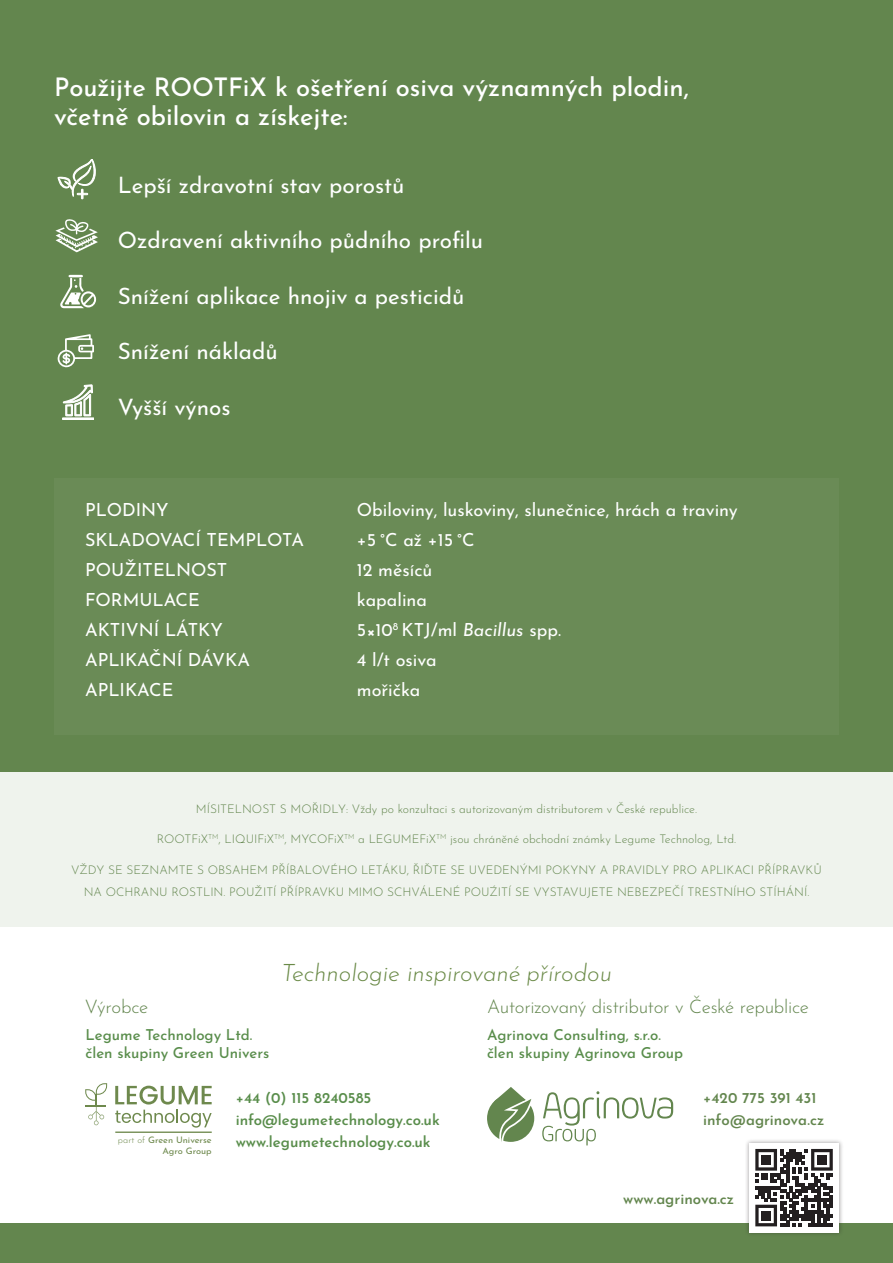
<style>
.page{position:relative;width:893px;height:1263px;background:#fff}
.page>*{position:absolute;margin:0;border:0;box-sizing:border-box;transform-origin:0 0}
.t1{font:500 25.5px/28.5px "Josefin Sans";color:#fff}
.t2{font:italic 300 24px "Josefin Sans";color:#6a8a47}
.t3{font:22.5px "Josefin Sans";color:#fff}
.t4{font:300 18.75px "Josefin Sans";letter-spacing:-.02em;color:#63864e}
.t5{font:18px/30px "Josefin Sans";color:#fff}
.t6{font:500 15px/18px "Josefin Sans";color:#598d4b}
.t7{font:600 15px/21.9px "Josefin Sans";color:#598d4b}
.t8{font:600 15px/21.9px "Josefin Sans";color:#63864e}
.t9{font:300 12px/21.9px "Josefin Sans";color:#63864e;text-align:center}
.t10{font:9px/10.8px "Josefin Sans";color:#6e894d;text-align:right;scale:1.04 1}
.s1{font-style:italic}
.s2{font-weight:300}
</style>
<div class="page">
<div style="left:0;top:0;width:893px;height:796px;background:#63864e"></div>
<div style="left:54px;top:478px;width:785px;height:256px;background:#6a8b56"></div>
<div style="left:0;top:771px;width:893px;height:156px;background:#eff3ed"></div>
<svg style="left:56px;top:219px;width:42px;height:33px"></svg>
<svg style="left:60px;top:275px;width:36px;height:33px"></svg>
<svg style="left:58px;top:159px;width:38px;height:40px"></svg>
<svg style="left:58px;top:334px;width:36px;height:33px"></svg>
<svg style="left:62px;top:385px;width:32px;height:35px"></svg>
<div style="left:0;top:1223px;width:893px;height:40px;background:#63864e"></div>
<svg style="left:487px;top:1087px;width:47px;height:55px"></svg>
<svg style="left:542px;top:1091px;width:131px;height:54px"></svg>
<hr style="left:115px;top:1131px;width:97px;height:2px;background:#6e894d">
<svg style="left:115px;top:1086px;width:97px;height:18px"></svg>
<svg style="left:115px;top:1110px;width:97px;height:17px"></svg>
<svg style="left:85px;top:1083px;width:22px;height:43px"></svg>
<div style="left:745px;top:1138px;width:98px;height:99px;background:#231f20;opacity:.4"></div>
<div style="left:749px;top:1143px;width:90px;height:89px;background:#fff"></div>
<svg style="left:755px;top:1149px;width:78px;height:77px"></svg>
<div style="left:761px;top:1155px;width:10px;height:9px;background:#231f20"></div>
<div style="left:817px;top:1155px;width:10px;height:9px;background:#231f20"></div>
<div style="left:761px;top:1211px;width:10px;height:9px;background:#231f20"></div>
<h1 class="t1" style="left:54px;top:70px;width:636px">Použijte ROOTFiX k ošetření osiva významných plodin, včetně obilovin a získejte:</h1>
<h3 class="t3" style="left:118px;top:166px;width:288px">Lepší zdravotní stav porostů</h3>
<h3 class="t3" style="left:118px;top:222px;width:367px">Ozdravení aktivního půdního profilu</h3>
<h3 class="t3" style="left:118px;top:277px;width:348px">Snížení aplikace hnojiv a pesticidů</h3>
<h3 class="t3" style="left:118px;top:333px;width:161px">Snížení nákladů</h3>
<h3 class="t3" style="left:118px;top:388px;width:114px">Vyšší výnos</h3>
<h3 class="t5" style="left:85px;top:493px;width:221px">PLODINY<br>SKLADOVACÍ TEMPLOTA<br>POUŽITELNOST<br>FORMULACE<br>AKTIVNÍ LÁTKY<br>APLIKAČNÍ DÁVKA<br>APLIKACE</h3>
<h3 class="t5" style="left:357px;top:493px;width:382px">Obiloviny, luskoviny, slunečnice, hrách a traviny +5 °C až +15 °C<br>12 měsíců<br>kapalina<br>5×10<sup>8</sup> KTJ/ml <span class="s1">Bacillus</span> spp.<br>4 l/t osiva<br>mořička</h3>
<p class="t9" style="left:196px;top:797px;width:503px">MÍSITELNOST S MOŘIDLY: Vždy po konzultaci s autorizovaným distributorem v České republice.</p>
<p class="t9" style="left:157px;top:827px;width:581px">ROOTFiX<sup>TM</sup>, LIQUIFiX<sup>TM</sup>, MYCOFiX<sup>TM</sup> a LEGUMEFiX<sup>TM</sup> jsou chráněné obchodní známky Legume Technolog, Ltd.</p>
<p class="t9" style="left:71px;top:857px;width:752px">VŽDY SE SEZNAMTE S OBSAHEM PŘÍBALOVÉHO LETÁKU, ŘIĎTE SE UVEDENÝMI POKYNY A PRAVIDLY PRO APLIKACI PŘÍPRAVKŮ<br>NA OCHRANU ROSTLIN. POUŽITÍ PŘÍPRAVKU MIMO SCHVÁLENÉ POUŹITÍ SE VYSTAVUJETE NEBEZPEČÍ TRESTNÍHO STÍHÁNÍ.</p>
<h2 class="t2" style="left:281px;top:952px;width:332px">Technologie inspirované přírodou</h2>
<h3 class="t4" style="left:85px;top:992px;width:65px">Výrobce</h3>
<h3 class="t4" style="left:487px;top:992px;width:323px">Autorizovaný distributor v České republice</h3>
<p class="t6" style="left:86px;top:1023px;width:185px">Legume Technology Ltd. člen skupiny Green Univers</p>
<p class="t6" style="left:487px;top:1023px;width:198px">Agrinova Consulting, s.r.o. člen skupiny Agrinova Group</p>
<p class="t10" style="left:118px;top:1133px;width:92px"><span class="s2">part of</span> Green Universe<br>Agro Group</p>
<p class="t7" style="left:236px;top:1085px;width:205px">+44 (0) 115 8240585 info@legumetechnology.co.uk www.legumetechnology.co.uk</p>
<p class="t8" style="left:703px;top:1085px;width:123px">+420 775 391 431 info@agrinova.cz</p>
<p class="t8" style="left:623px;top:1186px;width:112px">www.agrinova.cz</p>
</div>
